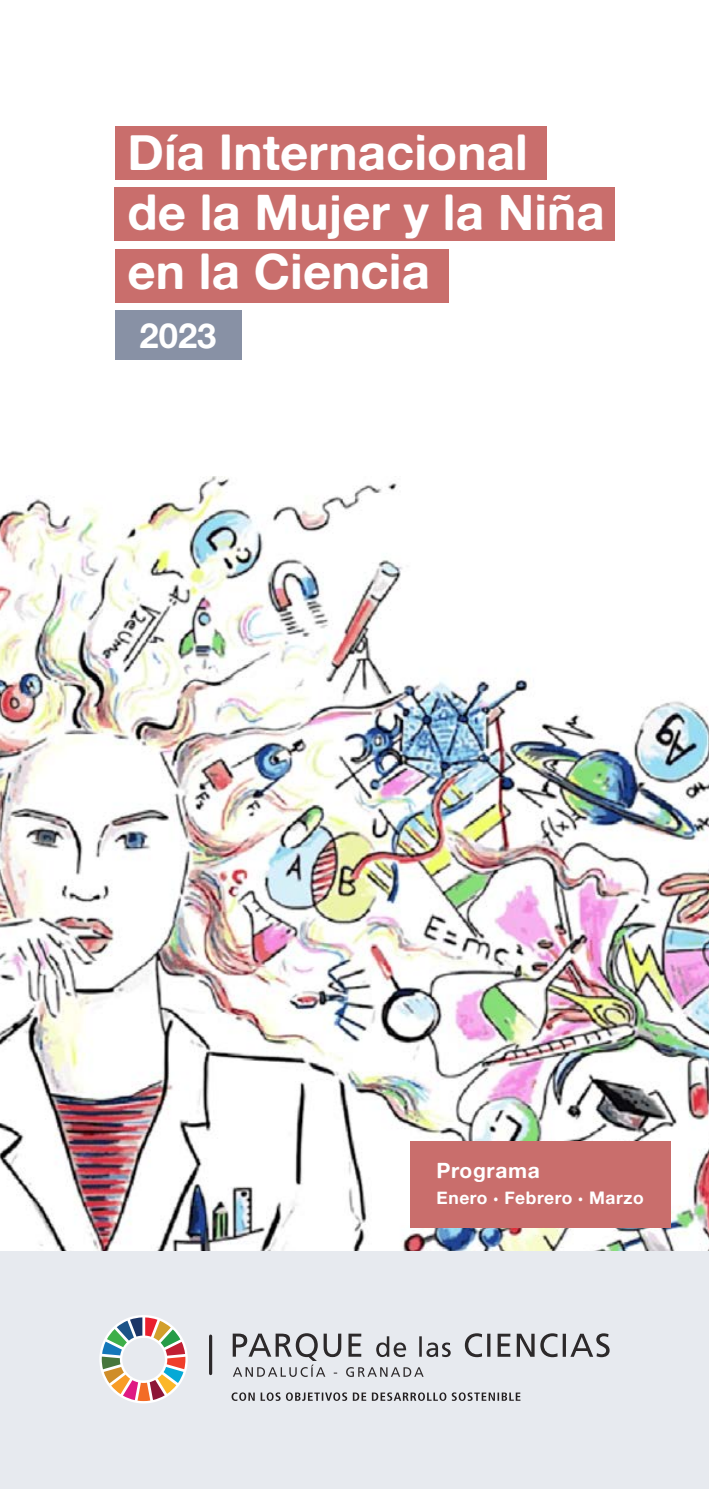
<style>
.page{position:relative;width:709px;height:1489px;background:#fff}
.page>*{position:absolute;margin:0;border:0;box-sizing:border-box;transform-origin:0 0}
.t1{font:49.25px/59.2px "Alte Haas Grotesk Bold";color:#fff}
.t2{font:34.75px "Alte Haas Grotesk Bold";color:#fff}
.t3{font:21px "Alte Haas Grotesk Bold";letter-spacing:.03em;color:#fff}
.t4{font:17.5px "Alte Haas Grotesk Bold";letter-spacing:.03em;color:#fff}
.s1{font-family:"Source Sans Pro";font-weight:300}
</style>
<div class="page">
<div style="left:0;top:1198px;width:709px;height:290px;background:#e7eaef"></div>
<img style="left:0;top:476px;width:709px;height:774px">
<svg style="left:99px;top:1315px;width:89px;height:88px"></svg>
<svg style="left:465px;top:1333px;width:17px;height:23px"></svg>
<hr style="left:487px;top:1333px;width:3px;height:23px;background:#231f20">
<svg style="left:497px;top:1333px;width:13px;height:23px"></svg>
<svg style="left:516px;top:1333px;width:18px;height:23px"></svg>
<svg style="left:540px;top:1333px;width:17px;height:23px"></svg>
<svg style="left:562px;top:1333px;width:4px;height:23px"></svg>
<svg style="left:570px;top:1333px;width:39px;height:23px"></svg>
<svg style="left:233px;top:1333px;width:218px;height:43px"></svg>
<hr style="left:209px;top:1335px;width:3px;height:38px;background:#231f20">
<svg style="left:231px;top:1392px;width:289px;height:8px"></svg>
<div style="left:115px;top:126px;width:432px;height:53px;background:#c96e6c"></div>
<div style="left:115px;top:187px;width:500px;height:54px;background:#c96e6c"></div>
<div style="left:115px;top:248px;width:333px;height:54px;background:#c96e6c"></div>
<div style="left:115px;top:310px;width:126px;height:49px;background:#8891a5"></div>
<div style="left:410px;top:1141px;width:260px;height:86px;background:#c96e6c"></div>
<p class="t1" style="left:128px;top:122px;width:478px">Día Internacional<br>de la Mujer y la Niña</p>
<p class="t1" style="left:128px;top:241px;width:304px">en la Ciencia</p>
<p class="t2" style="left:139px;top:314px;width:79px">2023</p>
<p class="t3" style="left:436px;top:1157px;width:105px">Programa</p>
<p class="t4" style="left:436px;top:1186px;width:209px">Enero <span class="s1">•</span> Febrero <span class="s1">•</span> Marzo</p>
</div>
